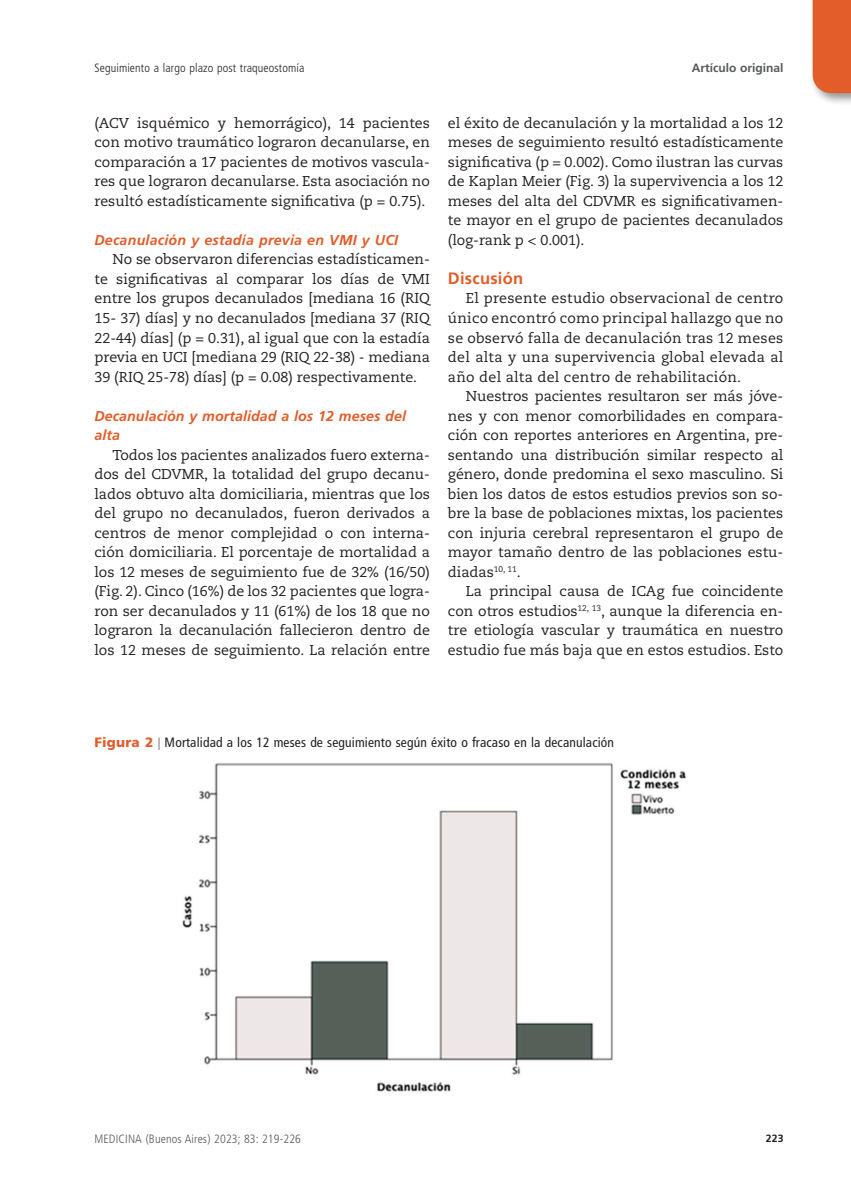
<style>
.page{position:relative;width:851px;height:1191px;background:#fff}
.page>*{position:absolute;margin:0;border:0;box-sizing:border-box;transform-origin:0 0}
.subtit-texto{font:700 16.5px "Frutiger LT Std";letter-spacing:.015em;color:#e25d29}
.texto1{font:14.25px/19.5px "Caecilia LT Std";color:#231f20;text-align:justify}
.subtit-texto1{font:italic 700 14.25px/19.5px "Frutiger LT Std";letter-spacing:.005em;color:#e25d29}
.epigrafe{font:condensed 13.5px "Frutiger LT Std";letter-spacing:.01em;color:#231f20}
.t1{font:300 condensed 12px "Frutiger LT Std";letter-spacing:.01em;color:#231f20}
.t2{font:300 condensed 12px "Frutiger LT Std";letter-spacing:.01em;color:#57585a}
.t3{font:700 12px "Frutiger LT Std";color:#57585a}
.t4{font:700 10.5px "Frutiger LT Std";color:#231f20}
.s1{font-weight:900;font-stretch:normal;color:#e25d29}
</style>
<div class="page">
<div style="left:808px;top:0;width:42px;height:105px;background:#231f20;opacity:.5"></div>
<div style="left:812px;top:0;width:38px;height:93px;background:#e25d29"></div>
<img style="left:182px;top:763px;width:505px;height:329px">
<p class="t1" style="left:94px;top:61px;width:211px">Seguimiento a largo plazo post traqueostomía</p>
<p class="t3" style="left:691px;top:61px;width:93px">Artículo original</p>
<p class="texto1" style="left:94px;top:113px;width:337px">(ACV isquémico y hemorrágico), 14 pacientes con motivo traumático lograron decanularse, en comparación a 17 pacientes de motivos vascula&shy;res que lograron decanularse. Esta asociación no resultó estadísticamente significativa (p = 0.75).</p>
<p class="subtit-texto1" style="left:94px;top:230px;width:305px">Decanulación y estadía previa en VMI y UCI</p>
<p class="texto1" style="left:94px;top:250px;width:337px;text-indent:18px">No se observaron diferencias estadísticamen&shy;te significativas al comparar los días de VMI entre los grupos decanulados [mediana 16 (RIQ 15- 37) días] y no decanulados [mediana 37 (RIQ 22-44) días] (p = 0.31), al igual que con la estadía previa en UCI [mediana 29 (RIQ 22-38) - mediana 39 (RIQ 25-78) días] (p = 0.08) respectivamente.</p>
<p class="subtit-texto1" style="left:94px;top:406px;width:313px">Decanulación y mortalidad a los 12 meses del alta</p>
<p class="texto1" style="left:94px;top:445px;width:337px;text-indent:18px">Todos los pacientes analizados fuero externa&shy;dos del CDVMR, la totalidad del grupo decanu&shy;lados obtuvo alta domiciliaria, mientras que los del grupo no decanulados, fueron derivados a centros de menor complejidad o con interna&shy;ción domiciliaria. El porcentaje de mortalidad a los 12 meses de seguimiento fue de 32% (16/50) (Fig. 2). Cinco (16%) de los 32 pacientes que logra&shy;ron ser decanulados y 11 (61%) de los 18 que no lograron la decanulación fallecieron dentro de los 12 meses de seguimiento. La relación entre</p>
<p class="texto1" style="left:448px;top:113px;width:337px">el éxito de decanulación y la mortalidad a los 12 meses de seguimiento resultó estadísticamente significativa (p = 0.002). Como ilustran las curvas de Kaplan Meier (Fig. 3) la supervivencia a los 12 meses del alta del CDVMR es significativamen&shy;te mayor en el grupo de pacientes decanulados (log-rank p &lt; 0.001).</p>
<p class="subtit-texto" style="left:448px;top:268px;width:77px">Discusión</p>
<p class="texto1" style="left:448px;top:289px;width:337px;text-indent:18px">El presente estudio observacional de centro único encontró como principal hallazgo que no se observó falla de decanulación tras 12 meses del alta y una supervivencia global elevada al año del alta del centro de rehabilitación.</p>
<p class="texto1" style="left:448px;top:386px;width:337px;text-indent:18px">Nuestros pacientes resultaron ser más jóve&shy;nes y con menor comorbilidades en compara&shy;ción con reportes anteriores en Argentina, pre&shy;sentando una distribución similar respecto al género, donde predomina el sexo masculino. Si bien los datos de estos estudios previos son so&shy;bre la base de poblaciones mixtas, los pacientes con injuria cerebral representaron el grupo de mayor tamaño dentro de las poblaciones estu&shy;diadas<sup>10,</sup> <sup>11</sup>.</p>
<p class="texto1" style="left:448px;top:581px;width:337px;text-indent:18px">La principal causa de ICAg fue coincidente con otros estudios<sup>12,</sup> <sup>13</sup>, aunque la diferencia en&shy;tre etiología vascular y traumática en nuestro estudio fue más baja que en estos estudios. Esto</p>
<p class="epigrafe" style="left:94px;top:735px;width:521px"><span class="s1">Figura 2</span> Mortalidad a los 12 meses de seguimiento según éxito o fracaso en la decanulación</p>
<p class="t2" style="left:94px;top:1132px;width:208px">MEDICINA (Buenos Aires) 2023; 83: 219-226</p>
<p class="t4" style="left:765px;top:1132px;width:19px">223</p>
</div>
